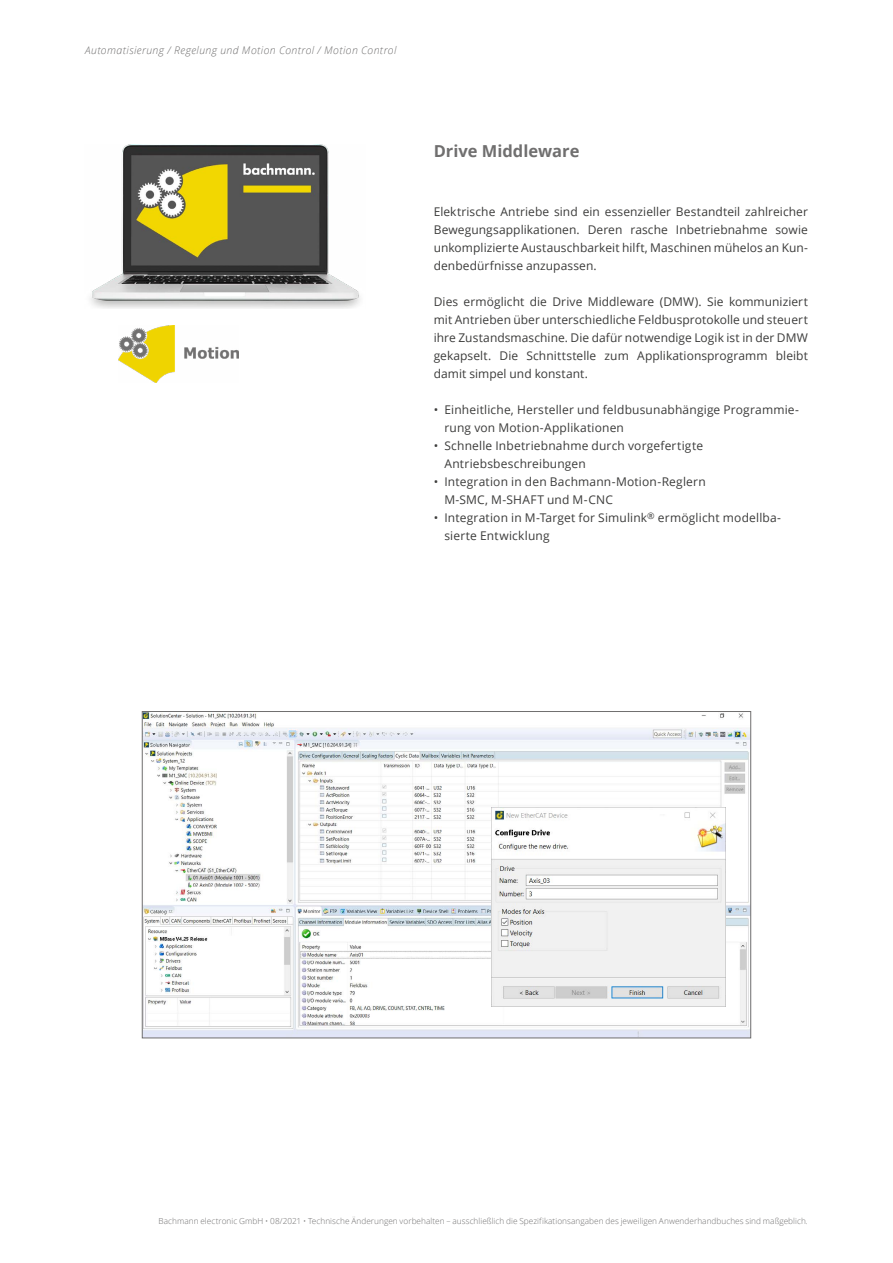
<style>
.page{position:relative;width:893px;height:1263px;background:#fff}
.page>*{position:absolute;margin:0;border:0;box-sizing:border-box;transform-origin:0 0}
.t1{font:700 16.5px "Open Sans";color:#706f6f}
.t2{font:12px/18px "Open Sans";letter-spacing:.015em;color:#3c3c3b}
.t3{font:italic 300 10.5px "Open Sans";letter-spacing:.04em;color:#706f6f}
.t4{font:300 8.25px "Open Sans";letter-spacing:.005em;color:#706f6f}
</style>
<div class="page">
<img style="left:144px;top:713px;width:605px;height:323px">
<img style="left:492px;top:807px;width:233px;height:199px">
<img style="left:90px;top:145px;width:270px;height:163px">
<img style="left:118px;top:325px;width:121px;height:58px">
<p class="t3" style="left:85px;top:43px;width:313px">Automatisierung / Regelung und Motion Control / Motion Control</p>
<h1 class="t1" style="left:434px;top:139px;width:147px">Drive Middleware</h1>
<p class="t2" style="left:434px;top:203px;width:376px;text-align:justify">Elektrische Antriebe sind ein essenzieller Bestandteil zahlreicher Bewegungsapplikationen. Deren rasche Inbetriebnahme sowie unkomplizierte Austauschbarkeit hilft, Maschinen mühelos an Kun&shy;denbedürfnisse anzupassen.</p>
<p class="t2" style="left:434px;top:293px;width:376px;text-align:justify">Dies ermöglicht die Drive Middleware (DMW). Sie kommuniziert mit Antrieben über unterschiedliche Feldbusprotokolle und steuert ihre Zustandsmaschine. Die dafür notwendige Logik ist in der DMW gekapselt. Die Schnittstelle zum Applikationsprogramm bleibt damit simpel und konstant.</p>
<p class="t2" style="left:444px;top:401px;width:356px;text-indent:-11px">• Einheitliche, Hersteller und feldbusunabhängige Programmie&shy;rung von Motion-Applikationen</p>
<p class="t2" style="left:444px;top:437px;width:260px;text-indent:-11px">• Schnelle Inbetriebnahme durch vorgefertigte<br>Antriebsbeschreibungen</p>
<p class="t2" style="left:444px;top:473px;width:263px;text-indent:-11px">• Integration in den Bachmann-Motion-Reglern<br>M-SMC, M-SHAFT und M-CNC</p>
<p class="t2" style="left:444px;top:509px;width:338px;text-indent:-11px">• Integration in M-Target for Simulink<sup>®</sup> ermöglicht modellba&shy;sierte Entwicklung</p>
<p class="t4" style="left:158px;top:1216px;width:651px">Bachmann electronic GmbH • 08/2021 • Technische Änderungen vorbehalten – ausschließlich die Spezifikationsangaben des jeweiligen Anwenderhandbuches sind maßgeblich.</p>
</div>
